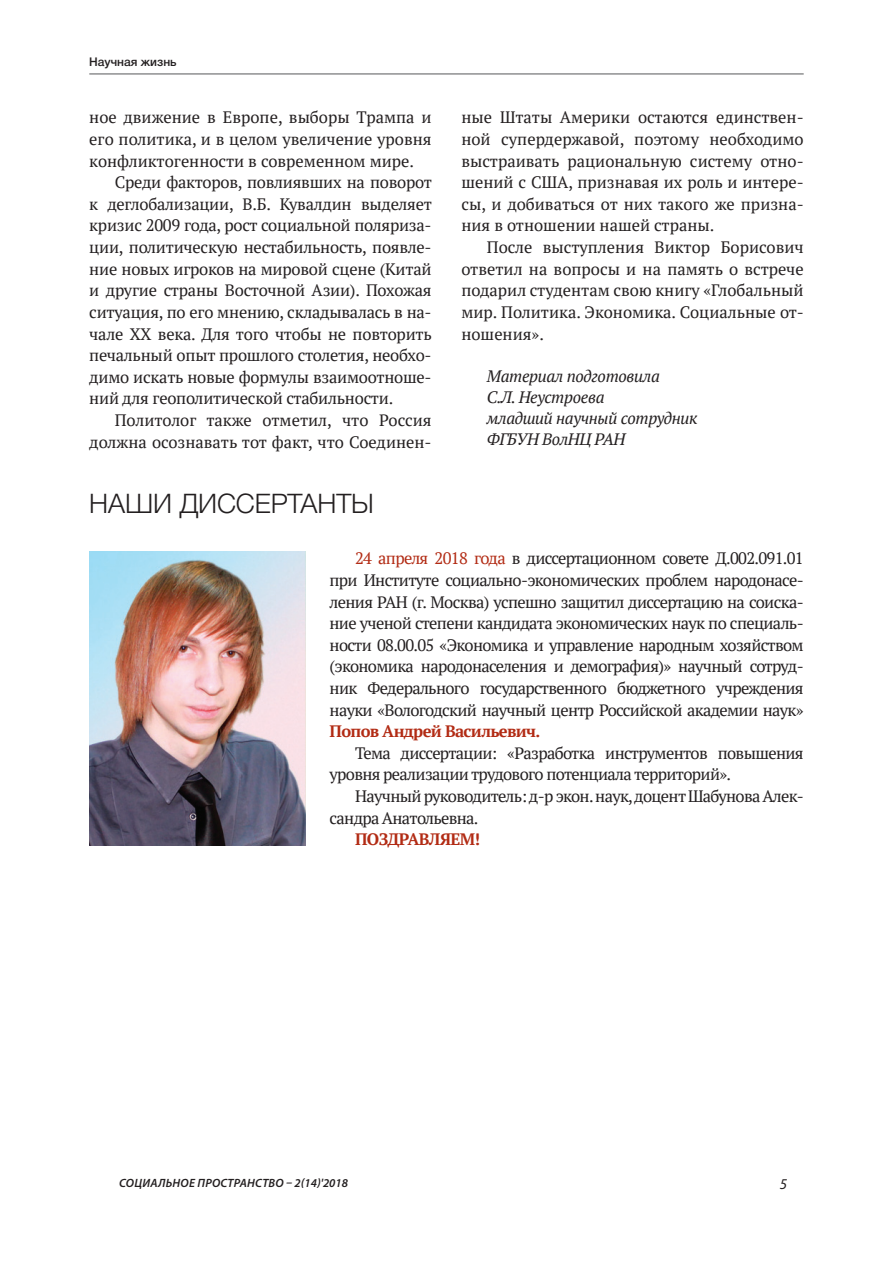
<style>
.page{position:relative;width:893px;height:1263px;background:#fff}
.page>*{position:absolute;margin:0;border:0;box-sizing:border-box;transform-origin:0 0}
.t1{font:300 27px "Helvetica Neue Cyr";letter-spacing:-.005em;color:#231f20}
.t2{font:16.5px/21.6px "PT Serif";letter-spacing:-.015em;color:#231f20;text-align:justify}
.t3{font:16.5px/21.6px "PT Serif";letter-spacing:-.04em;color:#231f20}
.t4{font:italic 16.5px/21px "PT Serif";letter-spacing:-.02em;color:#231f20}
.t5{font:700 16.5px "PT Serif";letter-spacing:-.04em;color:#b22b14}
.t6{font:italic 15px "Myriad Pro";color:#231f20}
.t7{font:italic 600 12px "Myriad Pro";letter-spacing:.02em;color:#231f20}
.t8{font:500 12px "Helvetica Neue Cyr";color:#231f20}
.s1{color:#b22b14}
</style>
<div class="page">
<hr style="left:89px;top:74px;width:715px;height:1px;background:#57585a">
<img style="left:89px;top:552px;width:217px;height:293px">
<p class="t8" style="left:89px;top:57px;width:89px">Научная жизнь</p>
<p class="t2" style="left:89px;top:107px;width:344px">ное движение в Европе, выборы Трампа и его политика, и в целом увеличение уровня конфликтогенности в современном мире.</p>
<p class="t2" style="left:89px;top:171px;width:344px;text-indent:26px">Среди факторов, повлиявших на поворот к деглобализации, В.Б. Кувалдин выделяет кризис 2009 года, рост социальной поляриза&shy;ции, политическую нестабильность, появле&shy;ние новых игроков на мировой сцене (Китай и другие страны Восточной Азии). Похожая ситуация, по его мнению, складывалась в на&shy;чале ХХ века. Для того чтобы не повторить печальный опыт прошлого столетия, необхо&shy;димо искать новые формулы взаимоотноше&shy;ний для геополитической стабильности.</p>
<p class="t2" style="left:89px;top:409px;width:344px;text-align:right">Политолог также отметил, что Россия должна осознавать тот факт, что Соединен-</p>
<h1 class="t1" style="left:89px;top:494px;width:286px">НАШИ ДИССЕРТАНТЫ</h1>
<p class="t2" style="left:461px;top:107px;width:344px">ные Штаты Америки остаются единствен&shy;ной супердержавой, поэтому необходимо выстраивать рациональную систему отно&shy;шений с США, признавая их роль и интере&shy;сы, и добиваться от них такого же призна&shy;ния в отношении нашей страны.</p>
<p class="t2" style="left:461px;top:236px;width:344px;text-indent:26px">После выступления Виктор Борисович ответил на вопросы и на память о встрече подарил студентам свою книгу «Глобальный мир. Политика. Экономика. Социальные от&shy;ношения».</p>
<p class="t4" style="left:487px;top:365px;width:212px">Материал подготовила<br>С.Л. Неустроева<br>младший научный сотрудник<br>ФГБУН ВолНЦ РАН</p>
<p class="t2" style="left:330px;top:547px;width:476px;text-indent:26px"><span class="s1">24 апреля 2018 года</span> в диссертационном совете Д.002.091.01 при Институте социально-экономических проблем народонасе&shy;ления РАН (г. Москва) успешно защитил диссертацию на соиска&shy;ние ученой степени кандидата экономических наук по специаль&shy;ности 08.00.05 «Экономика и управление народным хозяйством (экономика народонаселения и демография)» научный сотруд&shy;ник Федерального государственного бюджетного учреждения науки «Вологодский научный центр Российской академии наук»</p>
<p class="t5" style="left:330px;top:720px;width:212px">Попов Андрей Васильевич.</p>
<p class="t3" style="left:330px;top:742px;width:476px;text-indent:26px">Тема диссертации: «Разработка инструментов повышения уровня реализации трудового потенциала территорий».</p>
<p class="t3" style="left:330px;top:785px;width:476px;text-indent:26px">Научный руководитель: д-р экон. наук, доцентШабунова Алек&shy;сандра Анатольевна.</p>
<p class="t5" style="left:355px;top:828px;width:127px">ПОЗДРАВЛЯЕМ!</p>
<p class="t7" style="left:119px;top:1178px;width:230px">СОЦИАЛЬНОЕ ПРОСТРАНСТВО – 2(14)'2018</p>
<p class="t6" style="left:780px;top:1178px;width:9px">5</p>
</div>
